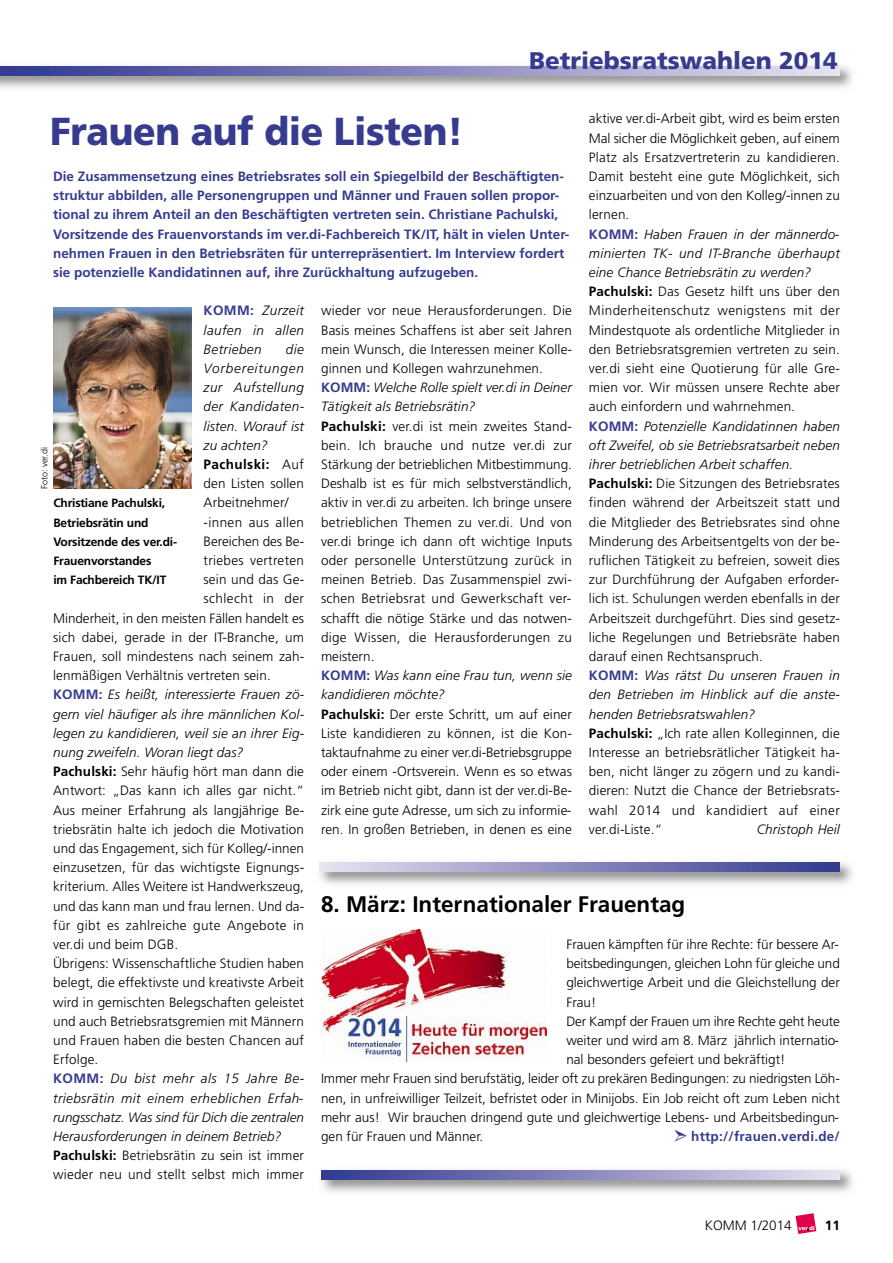
<style>
.page{position:relative;width:893px;height:1263px;background:#fff}
.page>*{position:absolute;margin:0;border:0;box-sizing:border-box;transform-origin:0 0}
.t1{font:900 39px "Frutiger";letter-spacing:-.01em;color:#363b8f;scale:.95 1}
.t2{font:900 24px "Frutiger";color:#363b8f}
.t3{font:700 22.5px "Frutiger";color:#000}
.t4{font:300 13.5px/19.2px "Frutiger";letter-spacing:.01em;color:#000}
.t5{font:700 13.5px/19.2px "Frutiger";color:#363b8f}
.t6{font:italic 300 13.5px/19.2px "Frutiger";letter-spacing:.01em;color:#000;text-align:justify}
.t7{font:300 13.5px "Frutiger";letter-spacing:-.01em;color:#000}
.t8{font:italic 300 13.5px "Frutiger";letter-spacing:.03em;color:#000}
.t9{font:300 13.5px "Frutiger";letter-spacing:-.015em;color:#000}
.t10{font:300 13.5px "Frutiger";letter-spacing:.03em;color:#000}
.t11{font:700 13.5px "Frutiger";letter-spacing:.03em;color:#000}
.t12{font:italic 300 13.5px "Frutiger";letter-spacing:.065em;color:#000}
.t13{font:700 12px/19.2px "Frutiger";letter-spacing:-.015em;color:#000}
.t14{font:300 9px "Frutiger";color:#000}
.s1{font-weight:700;color:#363b8f}
.s2{font-style:italic}
.s3{font-weight:700}
.s4{font-weight:700;font-style:normal;color:#363b8f}
.s5{font-weight:300}
</style>
<div class="page">
<svg style="left:795px;top:1213px;width:21px;height:21px"></svg>
<img style="left:0;top:66px;width:852px;height:22px">
<svg style="left:0;top:66px;width:840px;height:9px"></svg>
<img style="left:53px;top:307px;width:139px;height:182px">
<img style="left:319px;top:862px;width:533px;height:23px">
<svg style="left:320px;top:863px;width:520px;height:9px"></svg>
<img style="left:321px;top:1170px;width:532px;height:23px">
<svg style="left:321px;top:1170px;width:519px;height:9px"></svg>
<img style="left:321px;top:929px;width:225px;height:132px">
<h2 class="t2" style="left:529px;top:52px;width:310px">Betriebsratswahlen 2014</h2>
<p class="t4" style="left:589px;top:110px;width:253px">aktive ver.di-Arbeit gibt, wird es beim ersten Mal sicher die Möglichkeit geben, auf einem Platz als Ersatzvertreterin zu kandidieren.<br>Damit besteht eine gute Möglichkeit, sich einzuarbeiten und von den Kolleg/-innen zu lernen.<br><span class="s1">KOMM:</span> <span class="s2">Haben Frauen in der männerdo&shy;minierten TK- und IT-Branche überhaupt eine Chance Betriebsrätin zu werden?<br></span><span class="s3">Pachulski:</span> Das Gesetz hilft uns über den Minderheitenschutz wenigstens mit der Mindestquote als ordentliche Mitglieder in den Betriebsratsgremien vertreten zu sein. ver.di sieht eine Quotierung für alle Gre&shy;mien vor. Wir müssen unsere Rechte aber auch einfordern und wahrnehmen.<br><span class="s1">KOMM:</span> <span class="s2">Potenzielle Kandidatinnen haben oft Zweifel, ob sie Betriebsratsarbeit neben ihrer betrieblichen Arbeit schaffen.<br></span><span class="s3">Pachulski:</span> Die Sitzungen des Betriebsrates finden während der Arbeitszeit statt und die Mitglieder des Betriebsrates sind ohne Minderung des Arbeitsentgelts von der be&shy;ruflichen Tätigkeit zu befreien, soweit dies zur Durchführung der Aufgaben erforder&shy;lich ist. Schulungen werden ebenfalls in der Arbeitszeit durchgeführt. Dies sind gesetz&shy;liche Regelungen und Betriebsräte haben darauf einen Rechtsanspruch.<br><span class="s1">KOMM:</span> <span class="s2">Was rätst Du unseren Frauen in den Betrieben im Hinblick auf die anste&shy;henden Betriebsratswahlen?<br></span><span class="s3">Pachulski:</span> „Ich rate allen Kolleginnen, die Interesse an betriebsrätlicher Tätigkeit ha&shy;ben, nicht länger zu zögern und zu kandi&shy;dieren: Nutzt die Chance der Betriebsrats&shy;wahl 2014 und kandidiert auf einer ver.di-Liste.“</p>
<h1 class="t1" style="left:50px;top:118px;width:437px">Frauen auf die Listen!</h1>
<p class="t5" style="left:53px;top:167px;width:518px">Die Zusammensetzung eines Betriebsrates soll ein Spiegelbild der Beschäftigten&shy;struktur abbilden, alle Personengruppen und Männer und Frauen sollen propor&shy;tional zu ihrem Anteil an den Beschäftigten vertreten sein. Christiane Pachulski, Vorsitzende des Frauenvorstands im ver.di-Fachbereich TK/IT, hält in vielen Unter&shy;nehmen Frauen in den Betriebsräten für unterrepräsentiert. Im Interview fordert sie potenzielle Kandidatinnen auf, ihre Zurückhaltung aufzugeben.</p>
<p class="t4" style="left:321px;top:302px;width:253px">wieder vor neue Herausforderungen. Die Basis meines Schaffens ist aber seit Jahren mein Wunsch, die Interessen meiner Kolle&shy;ginnen und Kollegen wahrzunehmen.<br><span class="s1">KOMM:</span> <span class="s2">Welche Rolle spielt ver.di in Deiner Tätigkeit als Betriebsrätin?<br></span><span class="s3">Pachulski:</span> ver.di ist mein zweites Stand&shy;bein. Ich brauche und nutze ver.di zur Stärkung der betrieblichen Mitbestimmung.<br>Deshalb ist es für mich selbstverständlich, aktiv in ver.di zu arbeiten. Ich bringe unsere betrieblichen Themen zu ver.di. Und von ver.di bringe ich dann oft wichtige Inputs oder personelle Unterstützung zurück in meinen Betrieb. Das Zusammenspiel zwi&shy;schen Betriebsrat und Gewerkschaft ver&shy;schafft die nötige Stärke und das notwen&shy;dige Wissen, die Herausforderungen zu meistern.<br><span class="s1">KOMM:</span> <span class="s2">Was kann eine Frau tun, wenn sie kandidieren möchte?<br></span><span class="s3">Pachulski:</span> Der erste Schritt, um auf einer Liste kandidieren zu können, ist die Kon&shy;taktaufnahme zu einer ver.di-Betriebsgruppe oder einem -Ortsverein. Wenn es so etwas im Betrieb nicht gibt, dann ist der ver.di-Be&shy;zirk eine gute Adresse, um sich zu informie&shy;ren. In großen Betrieben, in denen es eine</p>
<p class="t6" style="left:204px;top:302px;width:102px"><span class="s4">KOMM:</span> Zurzeit laufen in allen Betrieben</p>
<p class="t6" style="left:286px;top:341px;width:20px">die</p>
<p class="t12" style="left:204px;top:363px;width:102px">Vorbereitungen</p>
<p class="t8" style="left:204px;top:383px;width:102px">zur Aufstellung</p>
<p class="t8" style="left:204px;top:402px;width:102px">der Kandidaten-</p>
<p class="t6" style="left:204px;top:418px;width:102px">listen. Worauf ist</p>
<p class="t6" style="left:204px;top:437px;width:66px">zu achten?</p>
<p class="t11" style="left:204px;top:459px;width:102px">Pachulski: <span class="s5">Auf</span></p>
<p class="t4" style="left:204px;top:475px;width:102px">den Listen sollen</p>
<p class="t4" style="left:204px;top:494px;width:86px">Arbeitnehmer/</p>
<p class="t10" style="left:204px;top:517px;width:102px">-innen aus allen</p>
<p class="t4" style="left:204px;top:532px;width:102px">Bereichen des Be-</p>
<p class="t4" style="left:204px;top:551px;width:102px">triebes vertreten</p>
<p class="t4" style="left:204px;top:571px;width:102px">sein und das Ge-</p>
<p class="t10" style="left:204px;top:594px;width:102px">schlecht in der</p>
<p class="t4" style="left:53px;top:609px;width:252px">Minderheit, in den meisten Fällen handelt es</p>
<p class="t4" style="left:53px;top:628px;width:252px">sich dabei, gerade in der IT-Branche, um</p>
<p class="t4" style="left:53px;top:647px;width:253px">Frauen, soll mindestens nach seinem zah-</p>
<p class="t4" style="left:53px;top:667px;width:219px">lenmäßigen Verhältnis vertreten sein.</p>
<p class="t6" style="left:53px;top:686px;width:253px"><span class="s4">KOMM:</span> Es heißt, interessierte Frauen zö-</p>
<p class="t6" style="left:53px;top:706px;width:253px">gern viel häufiger als ihre männlichen Kol-</p>
<p class="t6" style="left:53px;top:725px;width:253px">legen zu kandidieren, weil sie an ihrer Eig-</p>
<p class="t6" style="left:53px;top:744px;width:192px">nung zweifeln. Woran liegt das?</p>
<p class="t4" style="left:53px;top:763px;width:252px"><span class="s3">Pachulski:</span> Sehr häufig hört man dann die</p>
<p class="t4" style="left:53px;top:782px;width:252px">Antwort: „Das kann ich alles gar nicht.“</p>
<p class="t4" style="left:53px;top:801px;width:253px">Aus meiner Erfahrung als langjährige Be-</p>
<p class="t4" style="left:53px;top:820px;width:252px">triebsrätin halte ich jedoch die Motivation</p>
<p class="t4" style="left:53px;top:839px;width:252px">und das Engagement, sich für Kolleg/-innen</p>
<p class="t4" style="left:53px;top:859px;width:253px">einzusetzen, für das wichtigste Eignungs-</p>
<p class="t4" style="left:53px;top:878px;width:252px">kriterium. Alles Weitere ist Handwerkszeug,</p>
<p class="t4" style="left:53px;top:897px;width:253px">und das kann man und frau lernen. Und da-</p>
<p class="t4" style="left:53px;top:916px;width:252px">für gibt es zahlreiche gute Angebote in</p>
<p class="t4" style="left:53px;top:935px;width:127px">ver.di und beim DGB.</p>
<p class="t4" style="left:53px;top:955px;width:252px">Übrigens: Wissenschaftliche Studien haben</p>
<p class="t4" style="left:53px;top:974px;width:252px">belegt, die effektivste und kreativste Arbeit</p>
<p class="t4" style="left:53px;top:993px;width:252px">wird in gemischten Belegschaften geleistet</p>
<p class="t4" style="left:53px;top:1012px;width:252px">und auch Betriebsratsgremien mit Männern</p>
<p class="t4" style="left:53px;top:1031px;width:252px">und Frauen haben die besten Chancen auf</p>
<p class="t4" style="left:53px;top:1051px;width:47px">Erfolge.</p>
<p class="t8" style="left:53px;top:1074px;width:253px"><span class="s4">KOMM:</span> Du bist mehr als 15 Jahre Be-</p>
<p class="t8" style="left:53px;top:1093px;width:252px">triebsrätin mit einem erheblichen Erfah-</p>
<p class="t6" style="left:53px;top:1109px;width:252px">rungsschatz. Was sind für Dich die zentralen</p>
<p class="t6" style="left:53px;top:1128px;width:230px">Herausforderungen in deinem Betrieb?</p>
<p class="t4" style="left:53px;top:1147px;width:252px"><span class="s3">Pachulski:</span> Betriebsrätin zu sein ist immer</p>
<p class="t4" style="left:53px;top:1166px;width:252px">wieder neu und stellt selbst mich immer</p>
<p class="t14" style="left:41px;top:489px;width:44px;rotate:-90deg">Foto: ver.di</p>
<p class="t13" style="left:53px;top:494px;width:125px">Christiane Pachulski,<br>Betriebsrätin und<br>Vorsitzende des ver.di-<br>Frauenvorstandes<br>im Fachbereich TK/IT</p>
<p class="t6" style="left:757px;top:821px;width:84px">Christoph Heil</p>
<h3 class="t3" style="left:321px;top:896px;width:366px">8. März: Internationaler Frauentag</h3>
<p class="t4" style="left:566px;top:935px;width:274px">Frauen kämpften für ihre Rechte: für bessere Ar-</p>
<p class="t7" style="left:566px;top:959px;width:275px">beitsbedingungen, gleichen Lohn für gleiche und</p>
<p class="t4" style="left:566px;top:974px;width:275px">gleichwertige Arbeit und die Gleichstellung der</p>
<p class="t4" style="left:566px;top:993px;width:31px">Frau!</p>
<p class="t9" style="left:566px;top:1016px;width:275px">Der Kampf der Frauen um ihre Rechte geht heute</p>
<p class="t4" style="left:566px;top:1031px;width:274px">weiter und wird am 8. März jährlich internatio-</p>
<p class="t4" style="left:566px;top:1051px;width:221px">nal besonders gefeiert und bekräftigt!</p>
<p class="t7" style="left:321px;top:1074px;width:520px">Immer mehr Frauen sind berufstätig, leider oft zu prekären Bedingungen: zu niedrigsten Löh-</p>
<p class="t4" style="left:321px;top:1089px;width:520px">nen, in unfreiwilliger Teilzeit, befristet oder in Minijobs. Ein Job reicht oft zum Leben nicht</p>
<p class="t4" style="left:321px;top:1108px;width:520px">mehr aus! Wir brauchen dringend gute und gleichwertige Lebens- und Arbeitsbedingun-</p>
<p class="t4" style="left:321px;top:1127px;width:164px">gen für Frauen und Männer.</p>
<p class="t5" style="left:691px;top:1127px;width:150px">http://frauen.verdi.de/</p>
<p class="t4" style="left:705px;top:1216px;width:89px">KOMM 1/2014</p>
<p class="t11" style="left:825px;top:1220px;width:17px">11</p>
</div>
